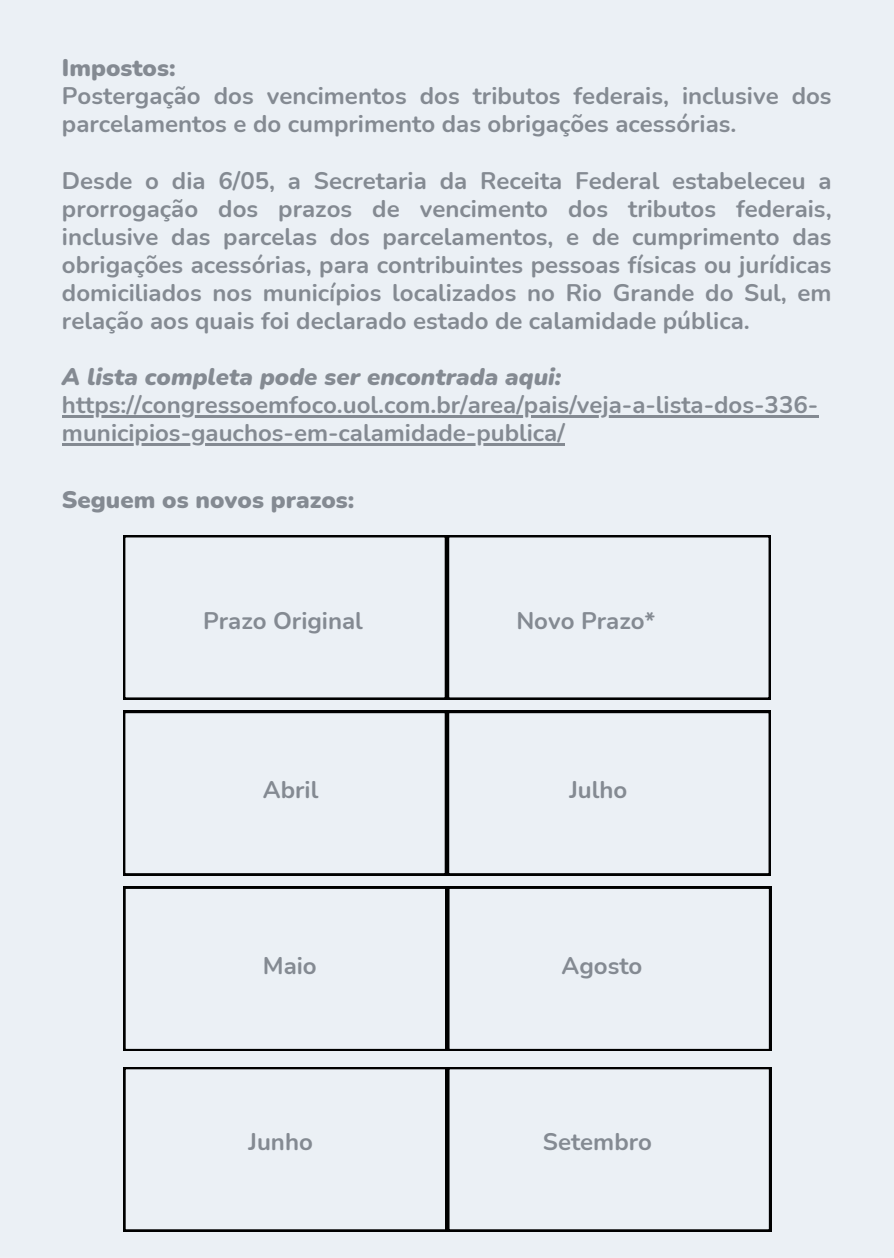
<style>
.page{position:relative;width:894px;height:1258px;background:#fff}
.page>*{position:absolute;margin:0;border:0;box-sizing:border-box;transform-origin:0 0}
.t1{font:700 24px/27.9px "Nunito";color:#848a92}
.t2{font:italic 900 24px "Nunito";color:#848a92}
.t3{font:900 24px "Nunito";color:#848a92}
.s1{font-weight:900}
</style>
<div class="page">
<div style="left:0;top:0;width:893px;height:1258px;background:#ebf0f5"></div>
<div style="left:123px;top:535px;width:324px;height:164px;background:#ebf0f5"></div>
<div style="left:447px;top:535px;width:323px;height:164px;background:#ebf0f5"></div>
<div style="left:123px;top:711px;width:324px;height:164px;background:#ebf0f5"></div>
<div style="left:447px;top:711px;width:323px;height:164px;background:#ebf0f5"></div>
<div style="left:123px;top:887px;width:324px;height:164px;background:#ebf0f5"></div>
<div style="left:447px;top:887px;width:323px;height:164px;background:#ebf0f5"></div>
<div style="left:123px;top:1067px;width:324px;height:164px;background:#ebf0f5"></div>
<div style="left:447px;top:1067px;width:323px;height:164px;background:#ebf0f5"></div>
<hr style="left:62px;top:415px;width:756px;height:2px;background:#848a92">
<hr style="left:62px;top:443px;width:502px;height:2px;background:#848a92">
<h1 class="t1" style="left:62px;top:54px;width:771px"><span class="s1">Impostos:<br></span>Postergação dos vencimentos dos tributos federais, inclusive dos parcelamentos e do cumprimento das obrigações acessórias.</h1>
<h1 class="t1" style="left:62px;top:167px;width:771px;text-align:justify">Desde o dia 6/05, a Secretaria da Receita Federal estabeleceu a prorrogação dos prazos de vencimento dos tributos federais, inclusive das parcelas dos parcelamentos, e de cumprimento das obrigações acessórias, para contribuintes pessoas físicas ou jurídicas domiciliados nos municípios localizados no Rio Grande do Sul, em relação aos quais foi declarado estado de calamidade pública.</h1>
<h1 class="t2" style="left:62px;top:361px;width:501px">A lista completa pode ser encontrada aqui:</h1>
<h1 class="t1" style="left:62px;top:391px;width:757px">https://congressoemfoco.uol.com.br/area/pais/veja-a-lista-dos-336-</h1>
<h1 class="t1" style="left:62px;top:419px;width:504px">municipios-gauchos-em-calamidade-publica/</h1>
<h1 class="t3" style="left:62px;top:484px;width:294px">Seguem os novos prazos:</h1>
<h1 class="t1" style="left:203px;top:607px;width:161px">Prazo Original</h1>
<h1 class="t1" style="left:516px;top:607px;width:141px">Novo Prazo*</h1>
<h1 class="t1" style="left:263px;top:776px;width:57px">Abril</h1>
<h1 class="t1" style="left:569px;top:776px;width:59px">Julho</h1>
<h1 class="t1" style="left:263px;top:952px;width:55px">Maio</h1>
<p class="t1" style="left:561px;top:952px;width:82px">Agosto</p>
<h1 class="t1" style="left:248px;top:1128px;width:66px">Junho</h1>
<p class="t1" style="left:542px;top:1128px;width:111px">Setembro</p>
</div>
